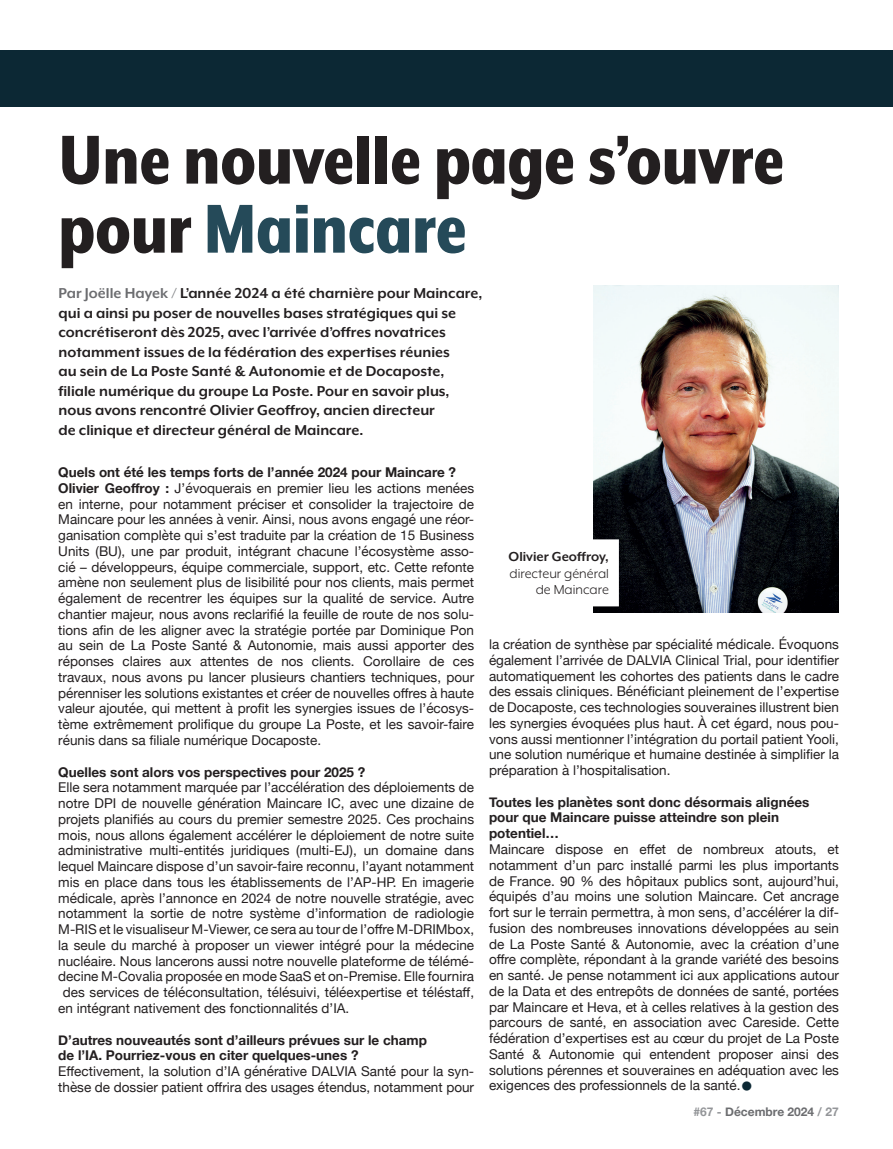
<style>
.page{position:relative;width:893px;height:1149px;background:#fff}
.page>*{position:absolute;margin:0;border:0;box-sizing:border-box;transform-origin:0 0}
.Titre_article_fond{font:800 79.5px/69px "Mr Eaves XL Mod Nar OT";color:#231f20}
.Chapo{font:700 16.5px/19.5px "Mr Eaves XL Mod OT";color:#231f20}
.Chapo-2{font:15px "Mr Eaves XL Mod OT";color:#231f20}
.Chapo-3{font:700 15px "Mr Eaves XL Mod OT";color:#231f20}
.t1{font:13.5px/15.8px "Helvetica Neue";color:#231f20;text-align:justify}
.t2{font:700 13.5px/15.8px "Helvetica Neue";color:#231f20}
.t3{font:700 12px "Helvetica Neue";color:#6c6d70}
.s1{color:#254a59}
.s2{color:#6c6d70}
.s3{color:#808285}
.s4{font-weight:700}
.s5{font-weight:300;font-size:25.5px;color:#0c2834}
.s6{color:#939598}
</style>
<div class="page">
<div style="left:0;top:50px;width:893px;height:57px;background:#0c2834"></div>
<img style="left:593px;top:285px;width:246px;height:327px">
<div style="left:496px;top:540px;width:122px;height:65px;background:#fff"></div>
<p class="Titre_article_fond" style="left:58px;top:125px;width:727px">Une nouvelle page s’ouvre pour <span class="s1">Maincare</span></p>
<p class="Chapo" style="left:58px;top:283px;width:425px"><span class="s2">Par Joëlle Hayek</span> <span class="s3">/</span> L’année 2024 a été charnière pour Maincare, qui a ainsi pu poser de nouvelles bases stratégiques qui se concrétiseront dès 2025, avec l’arrivée d’offres novatrices</p>
<p class="Chapo" style="left:58px;top:342px;width:393px">notamment issues de la fédération des expertises réunies</p>
<p class="Chapo" style="left:58px;top:361px;width:387px">au sein de La Poste Santé &amp; Autonomie et de Docaposte,</p>
<p class="Chapo" style="left:58px;top:381px;width:393px">filiale numérique du groupe La Poste. Pour en savoir plus,</p>
<p class="Chapo" style="left:58px;top:400px;width:378px">nous avons rencontré Olivier Geoffroy, ancien directeur</p>
<p class="Chapo" style="left:58px;top:420px;width:306px">de clinique et directeur général de Maincare.</p>
<p class="t2" style="left:58px;top:464px;width:399px">Quels ont été les temps forts de l’année 2024 pour Maincare ?</p>
<p class="t1" style="left:58px;top:480px;width:417px"><span class="s4">Olivier Geoffroy :</span> J’évoquerais en premier lieu les actions menées en interne, pour notamment préciser et consolider la trajectoire de Maincare pour les années à venir. Ainsi, nous avons engagé une réor&shy;ganisation complète qui s’est traduite par la création de 15 Business Units (BU), une par produit, intégrant chacune l’écosystème asso&shy;cié – développeurs, équipe commerciale, support, etc. Cette refonte amène non seulement plus de lisibilité pour nos clients, mais permet également de recentrer les équipes sur la qualité de service. Autre chantier majeur, nous avons reclarifié la feuille de route de nos solu&shy;tions afin de les aligner avec la stratégie portée par Dominique Pon au sein de La Poste Santé &amp; Autonomie, mais aussi apporter des réponses claires aux attentes de nos clients. Corollaire de ces travaux, nous avons pu lancer plusieurs chantiers techniques, pour pérenniser les solutions existantes et créer de nouvelles offres à haute valeur ajoutée, qui mettent à profit les synergies issues de l’écosys&shy;tème extrêmement prolifique du groupe La Poste, et les savoir-faire réunis dans sa filiale numérique Docaposte.</p>
<p class="t2" style="left:58px;top:764px;width:309px">Quelles sont alors vos perspectives pour 2025 ?</p>
<p class="t1" style="left:58px;top:780px;width:417px">Elle sera notamment marquée par l’accélération des déploiements de</p>
<p class="t1" style="left:58px;top:795px;width:417px">notre DPI de nouvelle génération Maincare IC, avec une dizaine de</p>
<p class="t1" style="left:58px;top:811px;width:417px">projets planifiés au cours du premier semestre 2025. Ces prochains</p>
<p class="t1" style="left:58px;top:827px;width:417px">mois, nous allons également accélérer le déploiement de notre suite</p>
<p class="t1" style="left:58px;top:843px;width:417px">administrative multi-entités juridiques (multi-EJ), un domaine dans</p>
<p class="t1" style="left:58px;top:858px;width:417px">lequel Maincare dispose d’un savoir-faire reconnu, l’ayant notamment</p>
<p class="t1" style="left:58px;top:874px;width:417px">mis en place dans tous les établissements de l’AP-HP. En imagerie</p>
<p class="t1" style="left:58px;top:890px;width:417px">médicale, après l’annonce en 2024 de notre nouvelle stratégie, avec</p>
<p class="t1" style="left:58px;top:906px;width:417px">notamment la sortie de notre système d’information de radiologie</p>
<p class="t1" style="left:58px;top:921px;width:417px">M-RIS et le visualiseur M-Viewer, ce sera au tour de l’offre M-DRIMbox,</p>
<p class="t1" style="left:58px;top:937px;width:417px">la seule du marché à proposer un viewer intégré pour la médecine</p>
<p class="t1" style="left:58px;top:953px;width:417px">nucléaire. Nous lancerons aussi notre nouvelle plateforme de télémé-</p>
<p class="t1" style="left:58px;top:969px;width:417px">decine M-Covalia proposée en mode SaaS et on-Premise. Elle fournira</p>
<p class="t1" style="left:63px;top:984px;width:413px">des services de téléconsultation, télésuivi, téléexpertise et téléstaff,</p>
<p class="t1" style="left:58px;top:1000px;width:293px">en intégrant nativement des fonctionnalités d’IA.</p>
<p class="t2" style="left:58px;top:1031px;width:370px">D’autres nouveautés sont d’ailleurs prévues sur le champ</p>
<p class="t2" style="left:58px;top:1047px;width:302px">de l’IA. Pourriez-vous en citer quelques-unes ?</p>
<p class="t1" style="left:58px;top:1063px;width:417px">Effectivement, la solution d’IA générative DALVIA Santé pour la syn&shy;thèse de dossier patient offrira des usages étendus, notamment pour</p>
<p class="Chapo-3" style="left:509px;top:549px;width:102px">Olivier Geoffroy,</p>
<p class="Chapo-2" style="left:510px;top:565px;width:101px">directeur général</p>
<p class="Chapo-2" style="left:536px;top:582px;width:75px">de Maincare</p>
<p class="t1" style="left:489px;top:637px;width:351px">la création de synthèse par spécialité médicale. Évoquons également l’arrivée de DALVIA Clinical Trial, pour identifier automatiquement les cohortes des patients dans le cadre des essais cliniques. Bénéficiant pleinement de l’expertise de Docaposte, ces technologies souveraines illustrent bien les synergies évoquées plus haut. À cet égard, nous pou&shy;vons aussi mentionner l’intégration du portail patient Yooli, une solution numérique et humaine destinée à simplifier la préparation à l’hospitalisation.</p>
<p class="t2" style="left:489px;top:794px;width:322px">Toutes les planètes sont donc désormais alignées pour que Maincare puisse atteindre son plein</p>
<p class="t2" style="left:489px;top:825px;width:71px">potentiel…</p>
<p class="t1" style="left:489px;top:841px;width:351px">Maincare dispose en effet de nombreux atouts, et notamment d’un parc installé parmi les plus importants de France. 90 % des hôpitaux publics sont, aujourd’hui, équipés d’au moins une solution Maincare. Cet ancrage fort sur le terrain permettra, à mon sens, d’accélérer la dif&shy;fusion des nombreuses innovations développées au sein de La Poste Santé &amp; Autonomie, avec la création d’une offre complète, répondant à la grande variété des besoins en santé. Je pense notamment ici aux applications autour de la Data et des entrepôts de données de santé, portées par Maincare et Heva, et à celles relatives à la gestion des parcours de santé, en association avec Careside. Cette fédération d’expertises est au cœur du projet de La Poste Santé &amp; Autonomie qui entendent proposer ainsi des solutions pérennes et souveraines en adéquation avec les exigences des professionnels de la santé.<span class="s5">•</span></p>
<p class="t3" style="left:694px;top:1101px;width:147px"><span class="s6">#67 -</span> Décembre 2024 <span class="s6">/ 27</span></p>
</div>
